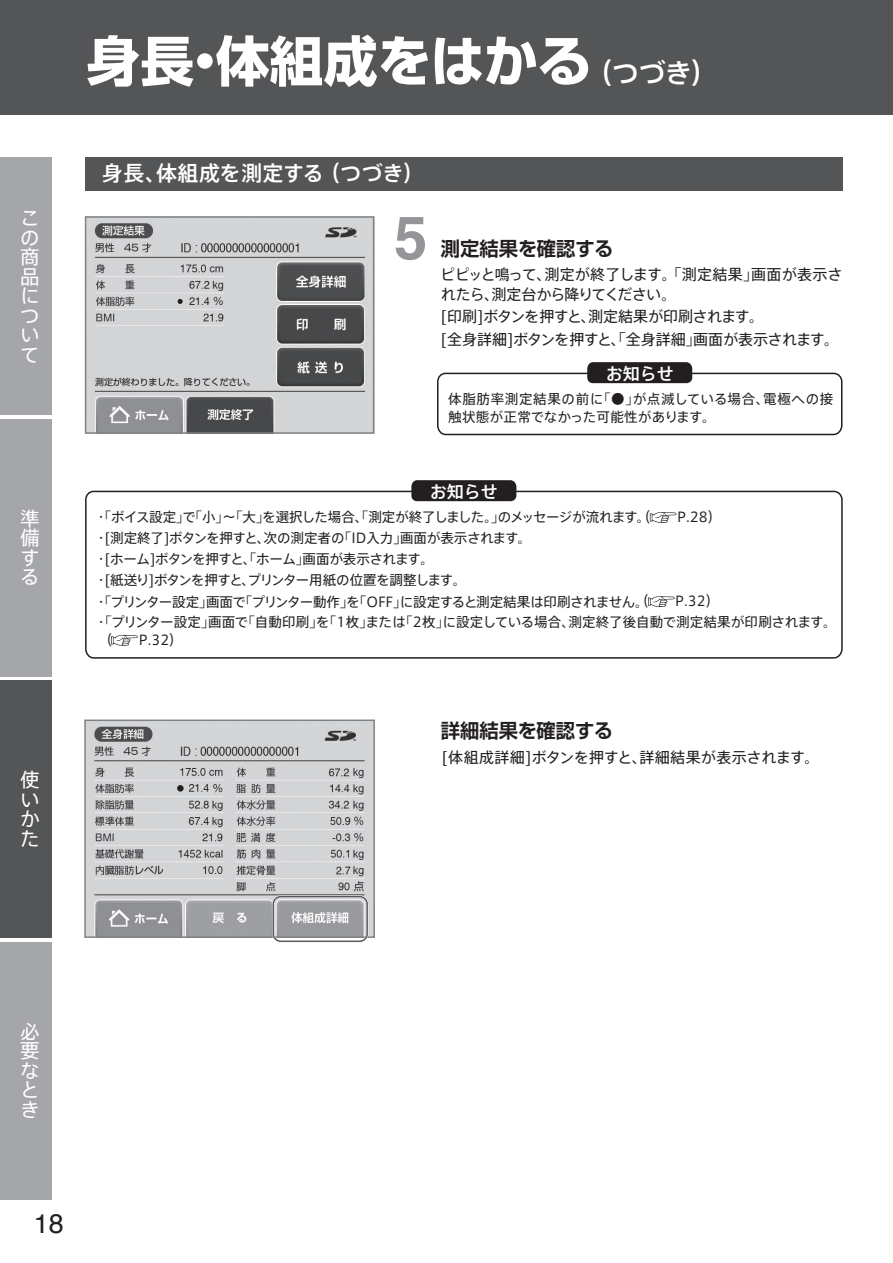
<style>
.page{position:relative;width:893px;height:1263px;background:#fff}
.page>*{position:absolute;margin:0;border:0;box-sizing:border-box;transform-origin:0 0}
.t1{font:700 60px "Helvetica";color:#939598}
.t2{font:700 54px "Shin Go Pro";color:#fff}
.t3{font:27px "Helvetica";color:#231f20}
.t4{font:500 21px "Axis Std";letter-spacing:.01em;color:#fff}
.t5{font:19.5px/19.5px "Axis Std";color:#fff;text-align:justify}
.t6{font:700 19.5px "Shin Go Pro De";color:#231f20}
.t7{font:500 16.95px "Axis Std";color:#fff}
.t8{font:15px/22.5px "Axis Std";letter-spacing:-.015em;color:#231f20}
.t9{font:15px/19.5px "Axis Std";letter-spacing:-.04em;color:#231f20}
.t10{font:15px "Axis Std";letter-spacing:.01em;color:#231f20}
.t11{font:13.5px/21px "Axis Std";letter-spacing:-.01em;color:#231f20}
.t12{font:13.5px/18px "Axis Std";letter-spacing:.025em;color:#231f20}
.s1{font-family:"Axis Std";font-weight:500;font-size:27px}
</style>
<div class="page">
<div style="left:0;top:942px;width:51px;height:257px;background:#a5a6aa"></div>
<div style="left:0;top:157px;width:51px;height:258px;background:#a5a6aa"></div>
<div style="left:0;top:419px;width:51px;height:257px;background:#a5a6aa"></div>
<div style="left:0;top:680px;width:51px;height:258px;background:#545557"></div>
<div style="left:0;top:0;width:893px;height:115px;background:#545557"></div>
<img style="left:88px;top:219px;width:283px;height:212px">
<div style="left:85px;top:216px;width:289px;height:218px;border:2px solid #808285"></div>
<div style="left:85px;top:157px;width:758px;height:33px;background:#545557"></div>
<img style="left:87px;top:722px;width:285px;height:213px">
<div style="left:84px;top:719px;width:291px;height:219px;border:2px solid #808285"></div>
<svg style="left:85px;top:490px;width:758px;height:169px"></svg>
<div style="left:411px;top:480px;width:105px;height:21px;background:#231f20"></div>
<div style="left:272px;top:895px;width:96px;height:47px;border:2px solid #fff;border-radius:7px"></div>
<div style="left:273px;top:896px;width:95px;height:46px;border:2px solid #57585a;border-radius:7px"></div>
<svg style="left:437px;top:362px;width:406px;height:74px"></svg>
<svg style="left:111px;top:635px;width:27px;height:11px"></svg>
<svg style="left:648px;top:596px;width:27px;height:11px"></svg>
<svg style="left:650px;top:512px;width:27px;height:11px"></svg>
<div style="left:177px;top:785px;width:7px;height:6px;background:#231f20;border-radius:50%"></div>
<svg style="left:178px;top:299px;width:5px;height:5px"></svg>
<h3 class="t5" style="left:20px;top:207px;width:20px">この商品について</h3>
<h3 class="t5" style="left:20px;top:507px;width:20px">準備する</h3>
<h3 class="t5" style="left:20px;top:769px;width:20px">使いかた</h3>
<h2 class="t2" style="left:86px;top:18px;width:633px">身長・体組成をはかる<span class="s1">（つづき）</span></h2>
<h3 class="t4" style="left:102px;top:157px;width:324px">身長、体組成を測定する （つづき）</h3>
<h1 class="t1" style="left:394px;top:189px;width:35px">5</h1>
<h3 class="t6" style="left:441px;top:233px;width:174px">測定結果を確認する</h3>
<p class="t9" style="left:440px;top:264px;width:404px">ピピッと鳴って、測定が終了します。「測定結果」画面が表示されたら、測定台から降りてください。</p>
<p class="t8" style="left:441px;top:304px;width:400px">[印刷]ボタンを押すと、測定結果が印刷されます。<br>[全身詳細]ボタンを押すと、「全身詳細」画面が表示されます。</p>
<p class="t7" style="left:606px;top:361px;width:69px">お知らせ</p>
<p class="t12" style="left:448px;top:389px;width:387px">体脂肪率測定結果の前に「●」が点滅している場合、電極への接触状態が正常でなかった可能性があります。</p>
<p class="t7" style="left:430px;top:479px;width:69px">お知らせ</p>
<p class="t11" style="left:95px;top:506px;width:744px">・「ボイス設定」で「小」～「大」を選択した場合、「測定が終了しました。」のメッセージが流れます。（　　P.28）<br>・[測定終了]ボタンを押すと、次の測定者の「ID入力」画面が表示されます。<br>・[ホーム]ボタンを押すと、「ホーム」画面が表示されます。<br>・[紙送り]ボタンを押すと、プリンター用紙の位置を調整します。<br>・「プリンター設定」画面で「プリンター動作」を「OFF」に設定すると測定結果は印刷されません。（　　P.32）<br>・「プリンター設定」画面で「自動印刷」を「1枚」または「2枚」に設定している場合、測定終了後自動で測定結果が印刷されます。</p>
<p class="t11" style="left:99px;top:629px;width:85px">（　　P.32）</p>
<h3 class="t6" style="left:441px;top:714px;width:174px">詳細結果を確認する</h3>
<p class="t10" style="left:442px;top:746px;width:379px">[体組成詳細]ボタンを押すと、詳細結果が表示されます。</p>
<h3 class="t5" style="left:20px;top:1020px;width:20px">必要なとき</h3>
<h3 class="t3" style="left:34px;top:1203px;width:32px">18</h3>
</div>
